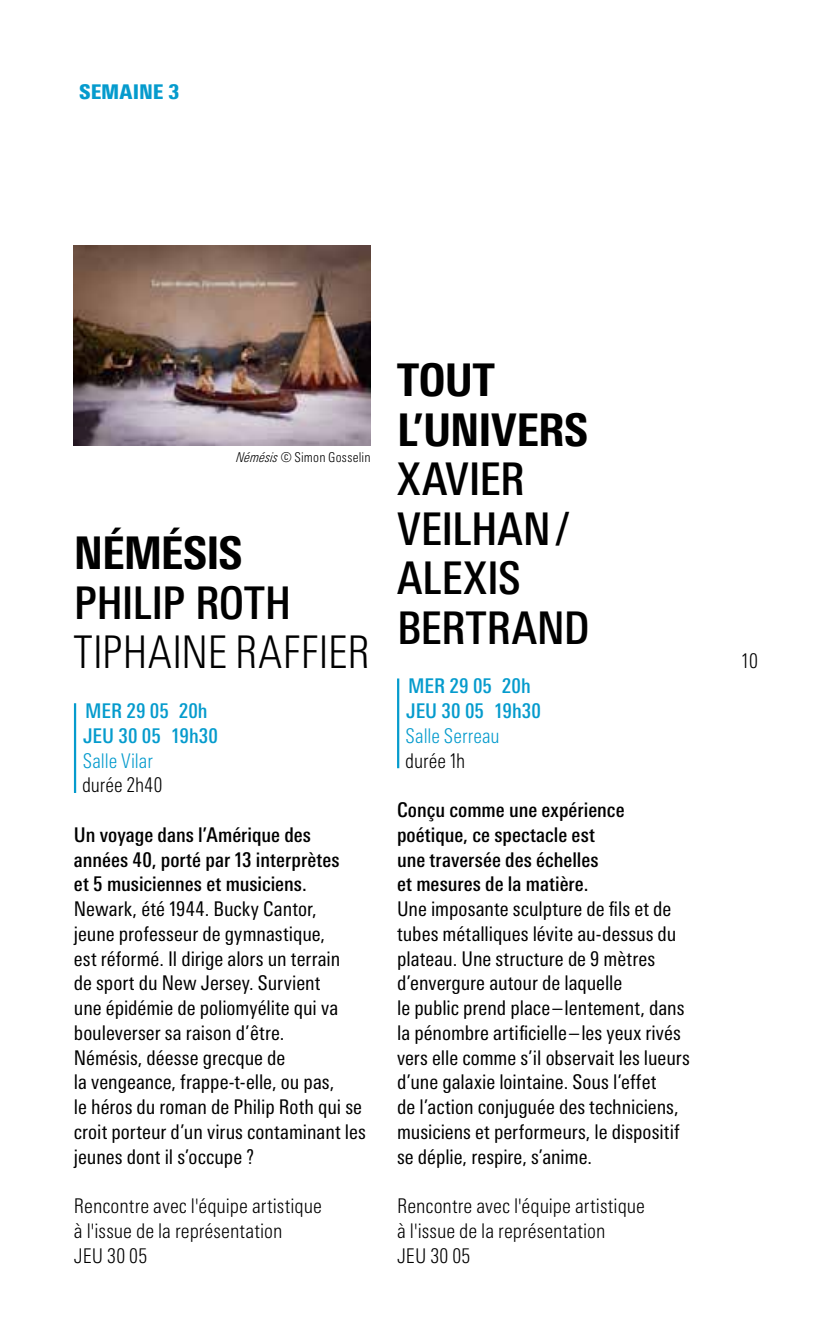
<style>
.page{position:relative;width:817px;height:1337px;background:#fff}
.page>*{position:absolute;margin:0;border:0;box-sizing:border-box;transform-origin:0 0}
.t1{font:500 condensed 45px/49.5px "Univers Next Pro";letter-spacing:-.01em;color:#000}
.t2{font:800 condensed 45px/49.5px "Univers Next Pro";letter-spacing:-.02em;color:#000}
.t3{font:300 condensed 45px "Univers Next Pro";letter-spacing:-.005em;color:#000}
.t4{font:condensed 20.25px/24.8px "Univers Next Pro";color:#000}
.t5{font:500 condensed 20.25px/24.8px "Univers Next Pro";color:#000}
.t6{font:300 condensed 20.25px/24.8px "Univers Next Pro";color:#000}
.t7{font:500 condensed 20.25px/24.8px "Univers Next Pro";letter-spacing:.005em;color:#059bcd}
.t8{font:300 condensed 20.25px "Univers Next Pro";color:#059bcd}
.t9{font:900 condensed 20.25px "Univers Next Pro";letter-spacing:-.005em;color:#059bcd}
.t10{font:300 condensed 13.5px "Univers Next Pro";letter-spacing:.015em;color:#000}
.s1{font-style:italic}
</style>
<div class="page">
<hr style="left:74px;top:703px;width:2px;height:90px;background:#059bcd">
<hr style="left:397px;top:678px;width:2px;height:90px;background:#059bcd">
<img style="left:74px;top:245px;width:296px;height:200px">
<p class="t9" style="left:79px;top:79px;width:102px">SEMAINE 3</p>
<p class="t10" style="left:236px;top:449px;width:136px"><span class="s1">Némésis</span> © Simon Gosselin</p>
<h1 class="t2" style="left:74px;top:528px;width:170px">NÉMÉSIS</h1>
<h1 class="t1" style="left:74px;top:578px;width:219px">PHILIP ROTH</h1>
<h1 class="t3" style="left:74px;top:627px;width:297px">TIPHAINE RAFFIER</h1>
<p class="t7" style="left:83px;top:698px;width:136px">MER 29 05 20h<br>JEU 30 05 19h30</p>
<p class="t8" style="left:83px;top:748px;width:72px">Salle Vilar</p>
<p class="t6" style="left:82px;top:772px;width:82px">durée 2h40</p>
<p class="t5" style="left:74px;top:822px;width:267px">Un voyage dans l’Amérique des années 40, porté par 13 interprètes et 5 musiciennes et musiciens.</p>
<p class="t4" style="left:74px;top:896px;width:293px">Newark, été 1944. Bucky Cantor,<br>jeune professeur de gymnastique,<br>est réformé. Il dirige alors un terrain<br>de sport du New Jersey. Survient<br>une épidémie de poliomyélite qui va bouleverser sa raison d’être.<br>Némésis, déesse grecque de<br>la vengeance, frappe-t-elle, ou pas,<br>le héros du roman de Philip Roth qui se croit porteur d’un virus contaminant les jeunes dont il s’occupe ?</p>
<p class="t6" style="left:74px;top:1193px;width:249px">Rencontre avec l'équipe artistique à l'issue de la représentation<br>JEU 30 05</p>
<h1 class="t2" style="left:397px;top:355px;width:192px">TOUT<br>L’UNIVERS</h1>
<h1 class="t1" style="left:397px;top:454px;width:194px">XAVIER<br>VEILHAN/<br>ALEXIS<br>BERTRAND</h1>
<p class="t7" style="left:406px;top:673px;width:136px">MER 29 05 20h<br>JEU 30 05 19h30</p>
<p class="t8" style="left:405px;top:724px;width:96px">Salle Serreau</p>
<p class="t6" style="left:405px;top:748px;width:62px">durée 1h</p>
<p class="t5" style="left:397px;top:797px;width:229px">Conçu comme une expérience poétique, ce spectacle est une traversée des échelles<br>et mesures de la matière.</p>
<p class="t4" style="left:397px;top:896px;width:294px">Une imposante sculpture de fils et de tubes métalliques lévite au-dessus du plateau. Une structure de 9 mètres d’envergure autour de laquelle<br>le public prend place–lentement, dans la pénombre artificielle–les yeux rivés vers elle comme s’il observait les lueurs d’une galaxie lointaine. Sous l’effet<br>de l’action conjuguée des techniciens, musiciens et performeurs, le dispositif se déplie, respire, s’anime.</p>
<p class="t6" style="left:397px;top:1193px;width:249px">Rencontre avec l'équipe artistique à l'issue de la représentation<br>JEU 30 05</p>
<p class="t6" style="left:740px;top:649px;width:19px">10</p>
</div>
